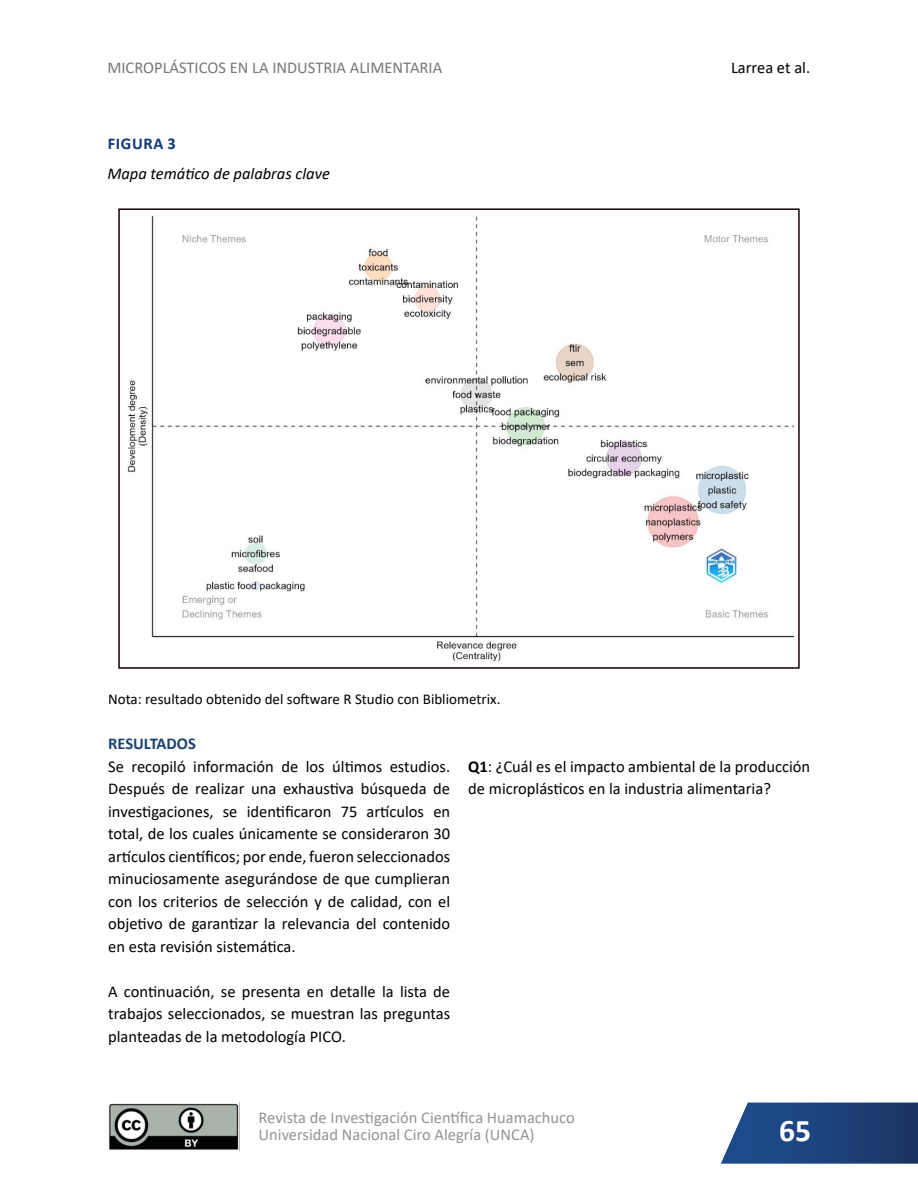
<style>
.page{position:relative;width:918px;height:1188px;background:#fff}
.page>*{position:absolute;margin:0;border:0;box-sizing:border-box;transform-origin:0 0}
.t1{font:700 31.5px "Calibri";color:#fff}
.t2{font:16.5px/22.5px "Calibri";color:#000;text-align:justify}
.t3{font:16.5px/16.5px "Calibri";color:#949494}
.t4{font:16.5px "Calibri";color:#777}
.t5{font:italic 16.5px "Calibri";color:#000}
.t6{font:700 16.5px "Calibri";color:#1b4272}
.t7{font:700 16.5px "Calibri";letter-spacing:.04em;color:#12377b}
.t8{font:15px "Calibri";color:#000}
.s1{font-weight:700}
</style>
<div class="page">
<img style="left:109px;top:1102px;width:131px;height:49px">
<svg style="left:721px;top:1102px;width:197px;height:62px;background:#2e5084"></svg>
<div style="left:118px;top:208px;width:682px;height:461px;border:2px solid #120000"></div>
<img style="left:127px;top:215px;width:667px;height:447px">
<p class="t4" style="left:107px;top:57px;width:336px">MICROPLÁSTICOS EN LA INDUSTRIA ALIMENTARIA</p>
<p class="t2" style="left:731px;top:56px;width:81px">Larrea et al.</p>
<p class="t7" style="left:108px;top:132px;width:70px">FIGURA 3</p>
<p class="t5" style="left:107px;top:162px;width:224px">Mapa temático de palabras clave</p>
<p class="t8" style="left:108px;top:689px;width:394px">Nota: resultado obtenido del software R Studio con Bibliometrix.</p>
<p class="t6" style="left:108px;top:736px;width:89px">RESULTADOS</p>
<p class="t2" style="left:108px;top:755px;width:344px">Se recopiló información de los últimos estudios.<br>Después de realizar una exhaustiva búsqueda de investigaciones, se identificaron 75 artículos en total, de los cuales únicamente se consideraron 30 artículos científicos; por ende, fueron seleccionados minuciosamente asegurándose de que cumplieran con los criterios de selección y de calidad, con el objetivo de garantizar la relevancia del contenido en esta revisión sistemática.</p>
<p class="t2" style="left:108px;top:980px;width:344px">A continuación, se presenta en detalle la lista de trabajos seleccionados, se muestran las preguntas planteadas de la metodología PICO.</p>
<p class="t2" style="left:468px;top:755px;width:343px"><span class="s1">Q1</span>: ¿Cuál es el impacto ambiental de la producción de microplásticos en la industria alimentaria?</p>
<p class="t3" style="left:259px;top:1109px;width:318px">Revista de Investigación Científica Huamachuco<br>Universidad Nacional Ciro Alegría (UNCA)</p>
<h1 class="t1" style="left:779px;top:1116px;width:33px">65</h1>
</div>
